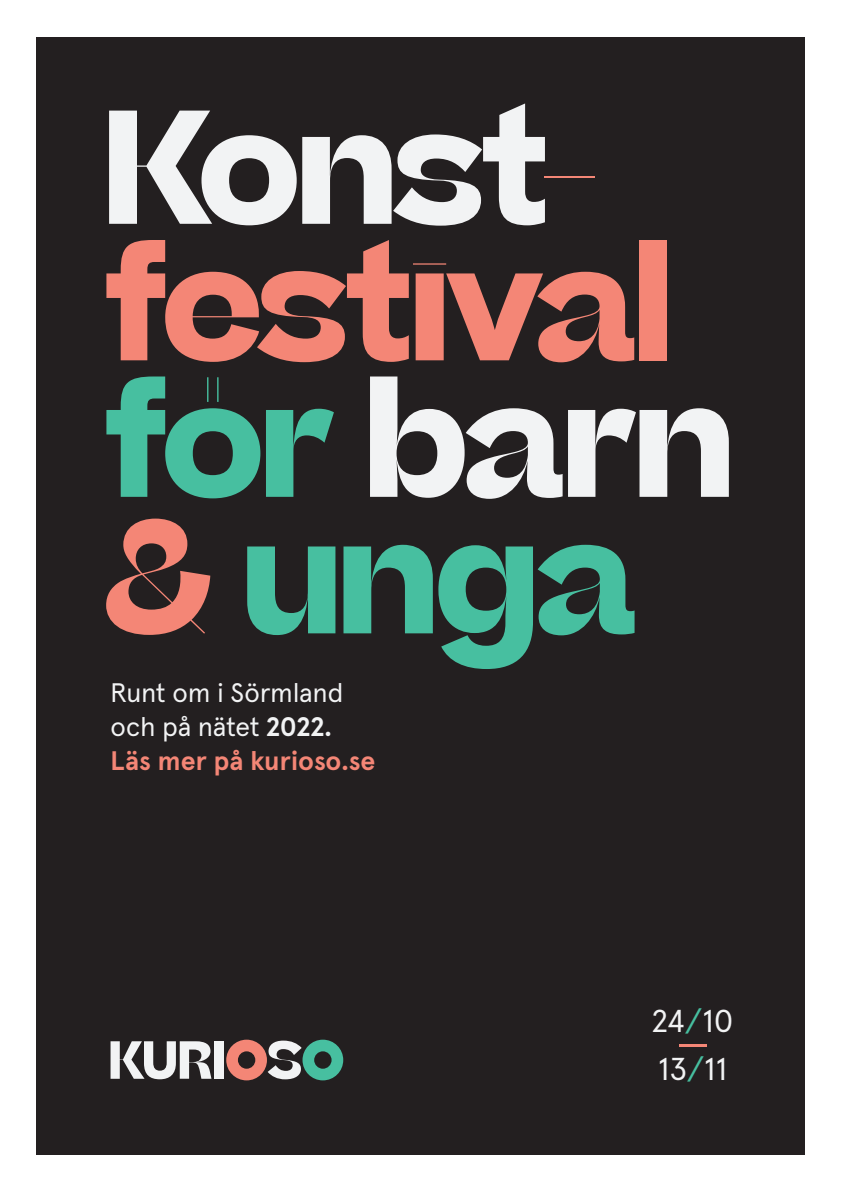
<style>
.page{position:relative;width:842px;height:1191px;background:#fff}
.page>*{position:absolute;margin:0;border:0;box-sizing:border-box;transform-origin:0 0}
.t1{font:700 155px/136.5px "Beatrice Display";color:#f48676}
.Brödtext{font:31.7px "Apercu Pro";letter-spacing:.02em;color:#f2f3f4}
.Brödtext-2{font:31.7px "Apercu Pro";color:#f48676;scale:2.5 1}
.Brödtext-3{font:26.8px/34px "Apercu Pro";letter-spacing:.005em;color:#f2f3f4}
.Brödtext-4{font:700 26.8px "Apercu Pro";color:#f48676}
.s1{color:#f2f3f4}
.s2{color:#47bfa0}
.s3{font-weight:700}
</style>
<div class="page">
<div style="left:37px;top:37px;width:768px;height:1117px;background:#231f20"></div>
<svg style="left:111px;top:1041px;width:100px;height:38px"></svg>
<div style="left:214px;top:1041px;width:10px;height:37px;background:#f2f3f4"></div>
<svg style="left:268px;top:1040px;width:34px;height:39px"></svg>
<div style="left:302px;top:1039px;width:41px;height:41px;background:#47bfa0;border-radius:50%"></div>
<div style="left:226px;top:1039px;width:41px;height:41px;background:#f48676;border-radius:50%"></div>
<div style="left:238px;top:1051px;width:17px;height:17px;background:#231f20;border-radius:50%"></div>
<div style="left:314px;top:1051px;width:18px;height:17px;background:#231f20;border-radius:50%"></div>
<p class="t1" style="left:105px;top:109px;width:629px"><span class="s1">Konst&shy;</span>festival <span class="s2">för</span> <span class="s1">barn </span>&amp; <span class="s2">unga</span></p>
<p class="Brödtext-3" style="left:111px;top:673px;width:234px">Runt om i Sörmland och på nätet <span class="s3">2022.</span></p>
<p class="Brödtext-4" style="left:111px;top:739px;width:266px">Läs mer på kurioso.se</p>
<p class="Brödtext" style="left:652px;top:996px;width:83px">24<span class="s2">/</span>10</p>
<p class="Brödtext-2" style="left:674px;top:1020px;width:17px">-</p>
<p class="Brödtext" style="left:658px;top:1044px;width:70px">13<span class="s2">/</span>11</p>
</div>
